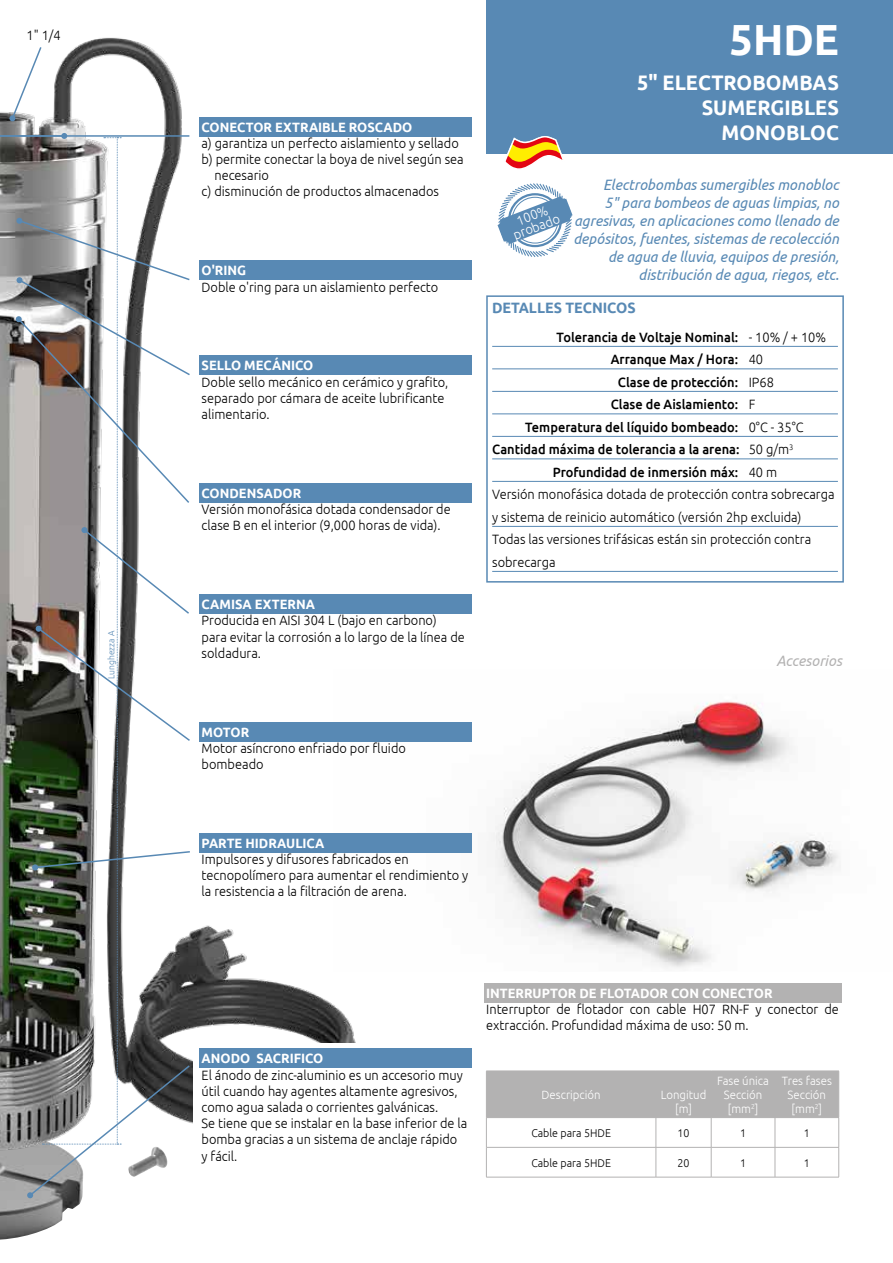
<style>
.page{position:relative;width:893px;height:1263px;background:#fff}
.page>*{position:absolute;margin:0;border:0;box-sizing:border-box;transform-origin:0 0}
.t1{font:700 43.5px "Ubuntu";color:#fff;scale:.95 1}
.t2{font:700 21px/25.2px "Ubuntu";color:#fff;text-align:right;scale:.95 1}
.t3{font:italic 15px/18px "Ubuntu";color:#5889b4;text-align:right;scale:.95 1}
.t4{font:700 15px "Ubuntu";color:#5889b4;scale:.95 1}
.t5{font:italic 15px "Ubuntu";color:#b3b2b2;scale:.95 1}
.t6{font:300 13.5px/16.2px "Ubuntu";color:#000;scale:.95 1}
.t7{font:500 13.5px "Ubuntu";color:#000;scale:.95 1}
.t8{font:700 13.5px "Ubuntu";color:#fff;scale:.95 1}
.t9{font:300 13.5px/12px "Ubuntu";color:#fff;text-align:center;scale:.95 1}
.t10{font:300 12px/14.4px "Ubuntu";color:#fff;text-align:center;scale:.95 1}
.t11{font:300 11.25px "Ubuntu";color:#000;scale:.95 1}
.t12{font:300 9px "Ubuntu";color:#5889b4;scale:.95 1}
.s1{font-weight:300}
</style>
<div class="page">
<img style="left:0;top:37px;width:893px;height:1203px">
<div style="left:194px;top:1043px;width:279px;height:132px;background:#fff"></div>
<img style="left:333px;top:670px;width:560px;height:301px">
<div style="left:564px;top:170px;width:275px;height:118px;background:#fff"></div>
<div style="left:199px;top:1049px;width:273px;height:19px;background:#5889b4"></div>
<div style="left:199px;top:117px;width:273px;height:19px;background:#5889b4"></div>
<div style="left:199px;top:483px;width:273px;height:19px;background:#5889b4"></div>
<div style="left:199px;top:356px;width:273px;height:19px;background:#5889b4"></div>
<div style="left:199px;top:261px;width:273px;height:19px;background:#5889b4"></div>
<hr style="left:0;top:135px;width:64px;height:2px;background:#5889b4">
<svg style="left:9px;top:45px;width:34px;height:76px"></svg>
<div style="left:486px;top:295px;width:358px;height:288px;border:2px solid #5889b4"></div>
<div style="left:486px;top:0;width:407px;height:153px;background:#5889b4"></div>
<svg style="left:497px;top:182px;width:76px;height:76px"></svg>
<hr style="left:492px;top:346px;width:346px;height:1px;background:#5889b4">
<hr style="left:492px;top:368px;width:346px;height:1px;background:#5889b4">
<hr style="left:492px;top:391px;width:346px;height:1px;background:#5889b4">
<hr style="left:492px;top:413px;width:346px;height:1px;background:#5889b4">
<hr style="left:492px;top:436px;width:346px;height:1px;background:#5889b4">
<hr style="left:492px;top:458px;width:346px;height:1px;background:#5889b4">
<hr style="left:492px;top:481px;width:346px;height:1px;background:#5889b4">
<hr style="left:492px;top:526px;width:346px;height:1px;background:#5889b4">
<hr style="left:492px;top:571px;width:346px;height:1px;background:#5889b4">
<svg style="left:486px;top:1071px;width:353px;height:76px"></svg>
<hr style="left:486px;top:1147px;width:170px;height:1px;background:#b3b2b2">
<hr style="left:486px;top:1147px;width:1px;height:30px;background:#b3b2b2">
<hr style="left:656px;top:1147px;width:55px;height:1px;background:#b3b2b2">
<hr style="left:656px;top:1147px;width:1px;height:30px;background:#b3b2b2">
<hr style="left:711px;top:1147px;width:64px;height:1px;background:#b3b2b2">
<hr style="left:711px;top:1147px;width:1px;height:30px;background:#b3b2b2">
<hr style="left:775px;top:1147px;width:64px;height:1px;background:#b3b2b2">
<hr style="left:775px;top:1147px;width:1px;height:30px;background:#b3b2b2">
<hr style="left:838px;top:1147px;width:1px;height:30px;background:#b3b2b2">
<hr style="left:486px;top:1177px;width:170px;height:1px;background:#b3b2b2">
<hr style="left:656px;top:1177px;width:55px;height:1px;background:#b3b2b2">
<hr style="left:711px;top:1177px;width:64px;height:1px;background:#b3b2b2">
<hr style="left:775px;top:1177px;width:64px;height:1px;background:#b3b2b2">
<div style="left:486px;top:987px;width:353px;height:43px;background:#fff"></div>
<div style="left:484px;top:983px;width:357px;height:19px;background:#b3b2b2"></div>
<svg style="left:16px;top:133px;width:176px;height:1065px"></svg>
<svg style="left:502px;top:136px;width:65px;height:34px"></svg>
<div style="left:199px;top:594px;width:273px;height:20px;background:#5889b4"></div>
<div style="left:199px;top:722px;width:273px;height:19px;background:#5889b4"></div>
<div style="left:199px;top:833px;width:273px;height:19px;background:#5889b4"></div>
<p class="t6" style="left:27px;top:27px;width:38px">1" 1/4</p>
<p class="t12" style="left:106px;top:679px;width:52px;rotate:-90deg">Lunghezza A</p>
<p class="t8" style="left:202px;top:119px;width:223px">CONECTOR EXTRAIBLE ROSCADO</p>
<p class="t6" style="left:202px;top:135px;width:272px">a) garantiza un perfecto aislamiento y sellado</p>
<p class="t6" style="left:202px;top:151px;width:277px">b) permite conectar la boya de nivel según sea</p>
<p class="t6" style="left:214px;top:167px;width:59px">necesario</p>
<p class="t6" style="left:202px;top:183px;width:251px">c) disminución de productos almacenados</p>
<p class="t8" style="left:202px;top:262px;width:48px">O'RING</p>
<p class="t6" style="left:202px;top:278px;width:251px">Doble o'ring para un aislamiento perfecto</p>
<p class="t8" style="left:202px;top:357px;width:119px">SELLO MECÁNICO</p>
<p class="t6" style="left:202px;top:373px;width:261px">Doble sello mecánico en cerámico y grafito, separado por cámara de aceite lubrificante alimentario.</p>
<p class="t8" style="left:202px;top:485px;width:106px">CONDENSADOR</p>
<p class="t6" style="left:202px;top:501px;width:264px">Versión monofásica dotada condensador de clase B en el interior (9,000 horas de vida).</p>
<p class="t8" style="left:202px;top:596px;width:121px">CAMISA EXTERNA</p>
<p class="t6" style="left:202px;top:612px;width:279px">Producida en AISI 304 L (bajo en carbono) para evitar la corrosión a lo largo de la línea de soldadura.</p>
<p class="t8" style="left:202px;top:724px;width:52px">MOTOR</p>
<p class="t6" style="left:202px;top:739px;width:217px">Motor asíncrono enfriado por fluido bombeado</p>
<h1 class="t1" style="left:729px;top:13px;width:117px">5HDE</h1>
<h2 class="t2" style="left:637px;top:69px;width:214px">5" ELECTROBOMBAS<br>SUMERGIBLES<br>MONOBLOC</h2>
<p class="t9" style="left:507px;top:218px;width:53px;rotate:-21deg">100% probado</p>
<p class="t3" style="left:573px;top:175px;width:281px">Electrobombas sumergibles monobloc<br>5" para bombeos de aguas limpias, no agresivas, en aplicaciones como llenado de depósitos, fuentes, sistemas de recolección de agua de lluvia, equipos de presión, distribución de agua, riegos, etc.</p>
<p class="t4" style="left:492px;top:298px;width:153px">DETALLES TECNICOS</p>
<p class="t7" style="left:557px;top:328px;width:285px">Tolerancia de Voltaje Nominal: <span class="s1">- 10% / + 10%</span></p>
<p class="t7" style="left:611px;top:351px;width:162px">Arranque Max / Hora: <span class="s1">40</span></p>
<p class="t7" style="left:618px;top:373px;width:166px">Clase de protección: <span class="s1">IP68</span></p>
<p class="t7" style="left:611px;top:396px;width:154px">Clase de Aislamiento: <span class="s1">F</span></p>
<p class="t7" style="left:525px;top:418px;width:295px">Temperatura del líquido bombeado: <span class="s1">0°C - 35°C</span></p>
<p class="t7" style="left:492px;top:441px;width:318px">Cantidad máxima de tolerancia a la arena: <span class="s1">50 g/m</span><sup>3</sup></p>
<p class="t7" style="left:553px;top:463px;width:238px">Profundidad de inmersión máx: <span class="s1">40 m</span></p>
<p class="t6" style="left:492px;top:486px;width:362px">Versión monofásica dotada de protección contra sobrecarga</p>
<p class="t6" style="left:492px;top:508px;width:327px">y sistema de reinicio automático (versión 2hp excluida)</p>
<p class="t6" style="left:492px;top:531px;width:337px">Todas las versiones trifásicas están sin protección contra</p>
<p class="t6" style="left:492px;top:553px;width:68px">sobrecarga</p>
<p class="t5" style="left:776px;top:651px;width:70px">Accesorios</p>
<p class="t8" style="left:202px;top:835px;width:131px">PARTE HIDRAULICA</p>
<p class="t6" style="left:202px;top:851px;width:282px">Impulsores y difusores fabricados en tecnopolímero para aumentar el rendimiento y la resistencia a la filtración de arena.</p>
<p class="t8" style="left:202px;top:1050px;width:130px">ANODO SACRIFICO</p>
<p class="t6" style="left:202px;top:1066px;width:281px">El ánodo de zinc-aluminio es un accesorio muy útil cuando hay agentes altamente agresivos, como agua salada o corrientes galvánicas.<br>Se tiene que se instalar en la base inferior de la bomba gracias a un sistema de anclaje rápido<br>y fácil.</p>
<p class="t8" style="left:486px;top:985px;width:303px">INTERRUPTOR DE FLOTADOR CON CONECTOR</p>
<p class="t6" style="left:486px;top:1000px;width:373px">Interruptor de flotador con cable H07 RN-F y conector de extracción. Profundidad máxima de uso: 50 m.</p>
<p class="t10" style="left:542px;top:1087px;width:64px">Descripción</p>
<p class="t10" style="left:661px;top:1087px;width:50px">Longitud [m]</p>
<p class="t10" style="left:717px;top:1073px;width:56px">Fase única<br>Sección [mm<sup>2</sup>]</p>
<p class="t10" style="left:782px;top:1073px;width:54px">Tres fases<br>Sección [mm<sup>2</sup>]</p>
<p class="t11" style="left:531px;top:1126px;width:85px">Cable para 5HDE</p>
<p class="t11" style="left:677px;top:1126px;width:14px">10</p>
<p class="t11" style="left:740px;top:1126px;width:8px">1</p>
<p class="t11" style="left:804px;top:1126px;width:8px">1</p>
<p class="t11" style="left:531px;top:1156px;width:85px">Cable para 5HDE</p>
<p class="t11" style="left:677px;top:1156px;width:14px">20</p>
<p class="t11" style="left:740px;top:1156px;width:8px">1</p>
<p class="t11" style="left:804px;top:1156px;width:8px">1</p>
</div>
